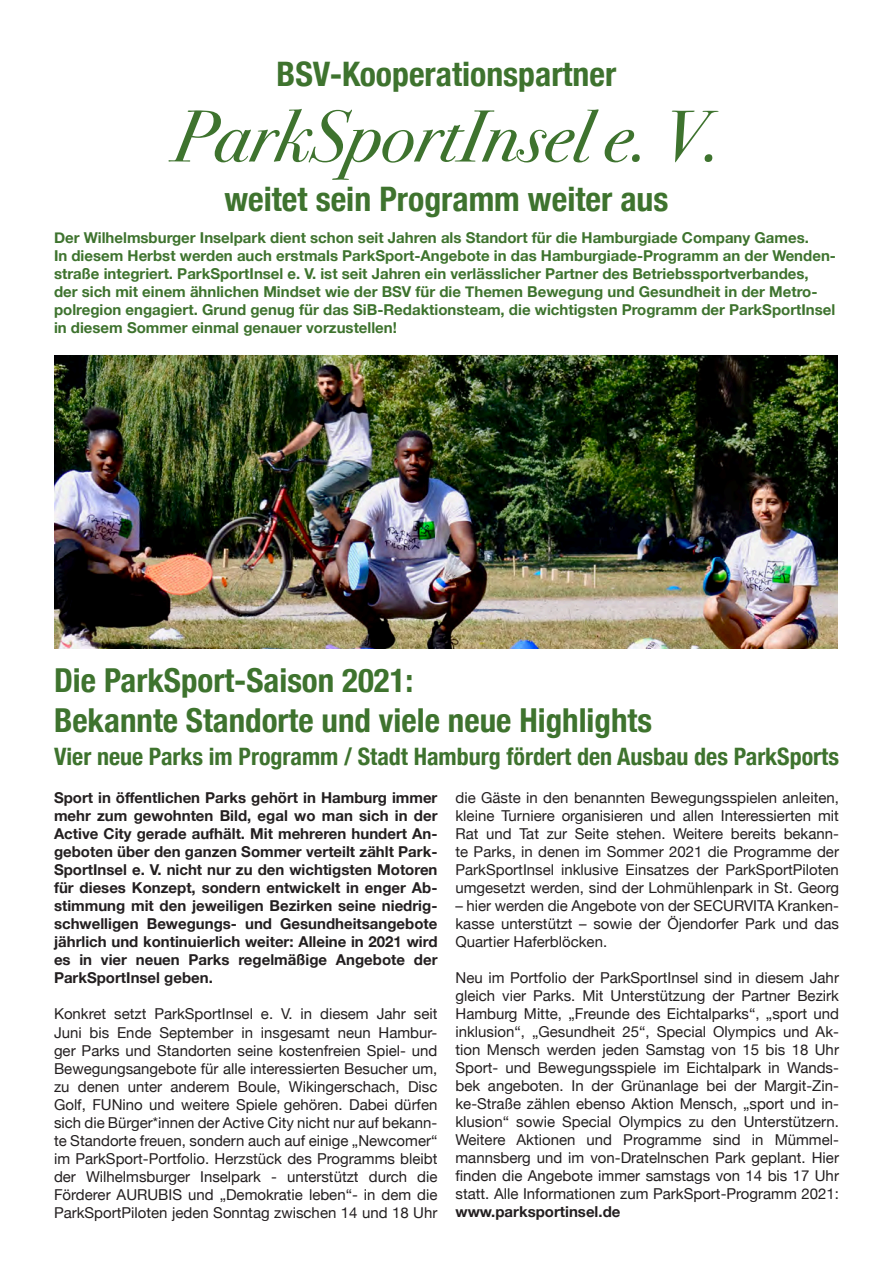
<style>
.page{position:relative;width:893px;height:1263px;background:#fff}
.page>*{position:absolute;margin:0;border:0;box-sizing:border-box;transform-origin:0 0}
.t1{font:italic 73.5px "Bodoni Svty Two ITCTT";color:#3e732e}
.t2{font:700 condensed 33.75px "Helvetica Neue";color:#3e732e}
.t3{font:700 condensed 33px/39.6px "Helvetica Neue";color:#3e732e}
.t4{font:700 condensed 24px "Helvetica Neue";color:#3e732e}
.t5{font:15px/18px "Helvetica Neue";color:#231f20;text-align:justify}
.t6{font:700 15px/18px "Helvetica Neue";color:#3e732e}
.t7{font:700 15px/18px "Helvetica Neue";color:#231f20;text-align:justify}
</style>
<div class="page">
<img style="left:54px;top:355px;width:783px;height:293px">
<h2 class="t2" style="left:277px;top:46px;width:341px">BSV-Kooperationspartner</h2>
<h1 class="t1" style="left:172px;top:72px;width:550px">ParkSportInsel e. V.</h1>
<h2 class="t2" style="left:224px;top:171px;width:445px">weitet sein Programm weiter aus</h2>
<p class="t6" style="left:54px;top:229px;width:783px">Der Wilhelmsburger Inselpark dient schon seit Jahren als Standort für die Hamburgiade Company Games.<br>In diesem Herbst werden auch erstmals ParkSport-Angebote in das Hamburgiade-Programm an der Wenden&shy;straße integriert. ParkSportInsel e. V. ist seit Jahren ein verlässlicher Partner des Betriebssportverbandes, der sich mit einem ähnlichen Mindset wie der BSV für die Themen Bewegung und Gesundheit in der Metro&shy;polregion engagiert. Grund genug für das SiB-Redaktionsteam, die wichtigsten Programm der ParkSportInsel in diesem Sommer einmal genauer vorzustellen!</p>
<h3 class="t3" style="left:54px;top:659px;width:599px">Die ParkSport-Saison 2021:<br>Bekannte Standorte und viele neue Highlights</h3>
<h3 class="t4" style="left:54px;top:737px;width:786px">Vier neue Parks im Programm / Stadt Hamburg fördert den Ausbau des ParkSports</h3>
<p class="t7" style="left:54px;top:789px;width:385px">Sport in öffentlichen Parks gehört in Hamburg immer mehr zum gewohnten Bild, egal wo man sich in der Active City gerade aufhält. Mit mehreren hundert An&shy;geboten über den ganzen Sommer verteilt zählt Park-SportInsel e. V. nicht nur zu den wichtigsten Motoren für dieses Konzept, sondern entwickelt in enger Ab&shy;stimmung mit den jeweiligen Bezirken seine niedrig&shy;schwelligen Bewegungs- und Gesundheitsangebote jährlich und kontinuierlich weiter: Alleine in 2021 wird es in vier neuen Parks regelmäßige Angebote der ParkSportInsel geben.</p>
<p class="t5" style="left:54px;top:1006px;width:385px">Konkret setzt ParkSportInsel e. V. in diesem Jahr seit Juni bis Ende September in insgesamt neun Hambur&shy;ger Parks und Standorten seine kostenfreien Spiel- und Bewegungsangebote für alle interessierten Besucher um, zu denen unter anderem Boule, Wikingerschach, Disc Golf, FUNino und weitere Spiele gehören. Dabei dürfen sich die Bürger*innen der Active City nicht nur auf bekann&shy;te Standorte freuen, sondern auch auf einige „Newcomer“ im ParkSport-Portfolio. Herzstück des Programms bleibt der Wilhelmsburger Inselpark - unterstützt durch die Förderer AURUBIS und „Demokratie leben“- in dem die ParkSportPiloten jeden Sonntag zwischen 14 und 18 Uhr</p>
<p class="t5" style="left:455px;top:790px;width:385px">die Gäste in den benannten Bewegungsspielen anleiten, kleine Turniere organisieren und allen Interessierten mit Rat und Tat zur Seite stehen. Weitere bereits bekann&shy;te Parks, in denen im Sommer 2021 die Programme der ParkSportInsel inklusive Einsatzes der ParkSportPiloten umgesetzt werden, sind der Lohmühlenpark in St. Georg</p>
<p class="t5" style="left:455px;top:898px;width:385px">– hier werden die Angebote von der SECURVITA Kranken&shy;kasse unterstützt – sowie der Öjendorfer Park und das Quartier Haferblöcken.</p>
<p class="t5" style="left:455px;top:970px;width:385px">Neu im Portfolio der ParkSportInsel sind in diesem Jahr gleich vier Parks. Mit Unterstützung der Partner Bezirk Hamburg Mitte, „Freunde des Eichtalparks“, „sport und inklusion“, „Gesundheit 25“, Special Olympics und Ak&shy;tion Mensch werden jeden Samstag von 15 bis 18 Uhr Sport- und Bewegungsspiele im Eichtalpark in Wands&shy;bek angeboten. In der Grünanlage bei der Margit-Zin&shy;ke-Straße zählen ebenso Aktion Mensch, „sport und in&shy;klusion“ sowie Special Olympics zu den Unterstützern.<br>Weitere Aktionen und Programme sind in Mümmel&shy;mannsberg und im von-Dratelnschen Park geplant. Hier finden die Angebote immer samstags von 14 bis 17 Uhr statt. Alle Informationen zum ParkSport-Programm 2021:</p>
<p class="t7" style="left:455px;top:1203px;width:166px">www.parksportinsel.de</p>
</div>
